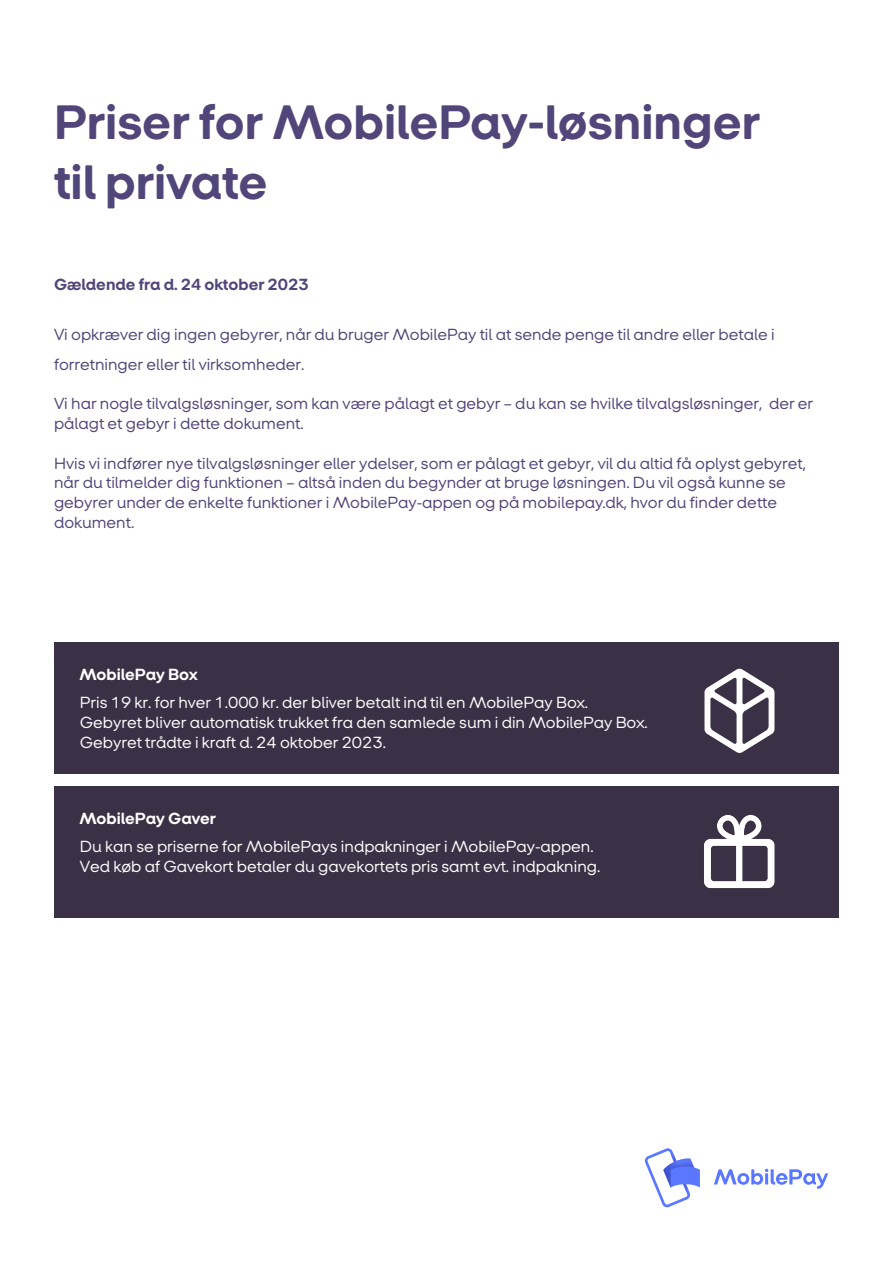
<style>
.page{position:relative;width:893px;height:1263px;background:#fff}
.page>*{position:absolute;margin:0;border:0;box-sizing:border-box;transform-origin:0 0}
.t1{font:700 49.5px/59.4px "Paytype";color:#514679}
.t2{font:16.5px/19.8px "Paytype";color:#514679}
.t3{font:16.5px/28.5px "Paytype";color:#fff}
.t4{font:700 16.5px "Paytype";color:#514679}
.s1{font-weight:700}
</style>
<div class="page">
<svg style="left:645px;top:1148px;width:55px;height:59px"></svg>
<svg style="left:714px;top:1169px;width:114px;height:20px"></svg>
<div style="left:54px;top:642px;width:785px;height:132px;background:#3b3146"></div>
<div style="left:54px;top:786px;width:785px;height:132px;background:#3b3146"></div>
<svg style="left:704px;top:669px;width:70px;height:84px"></svg>
<img style="left:704px;top:815px;width:71px;height:74px">
<p class="t1" style="left:54px;top:93px;width:708px">Priser for MobilePay-løsninger til private</p>
<p class="t4" style="left:54px;top:276px;width:256px">Gældende fra d. 24 oktober 2023</p>
<p class="t2" style="left:54px;top:320px;width:722px;line-height:29.5px">Vi opkræver dig ingen gebyrer, når du bruger MobilePay til at sende penge til andre eller betale i forretninger eller til virksomheder.</p>
<p class="t2" style="left:54px;top:394px;width:761px">Vi har nogle tilvalgsløsninger, som kan være pålagt et gebyr – du kan se hvilke tilvalgsløsninger, der er pålagt et gebyr i dette dokument.</p>
<p class="t2" style="left:54px;top:453px;width:753px">Hvis vi indfører nye tilvalgsløsninger eller ydelser, som er pålagt et gebyr, vil du altid få oplyst gebyret, når du tilmelder dig funktionen – altså inden du begynder at bruge løsningen. Du vil også kunne se gebyrer under de enkelte funktioner i MobilePay-appen og på mobilepay.dk, hvor du finder dette dokument.</p>
<p class="t3" style="left:80px;top:660px;width:510px"><span class="s1">MobilePay Box<br></span>Pris 19 kr. for hver 1.000 kr. der bliver betalt ind til en MobilePay Box.</p>
<p class="t3" style="left:80px;top:712px;width:569px;line-height:19.8px">Gebyret bliver automatisk trukket fra den samlede sum i din MobilePay Box.<br>Gebyret trådte i kraft d. 24 oktober 2023.</p>
<p class="t3" style="left:80px;top:804px;width:515px"><span class="s1">MobilePay Gaver<br></span>Du kan se priserne for MobilePays indpakninger i MobilePay-appen.</p>
<p class="t3" style="left:80px;top:852px;width:522px">Ved køb af Gavekort betaler du gavekortets pris samt evt. indpakning.</p>
</div>
